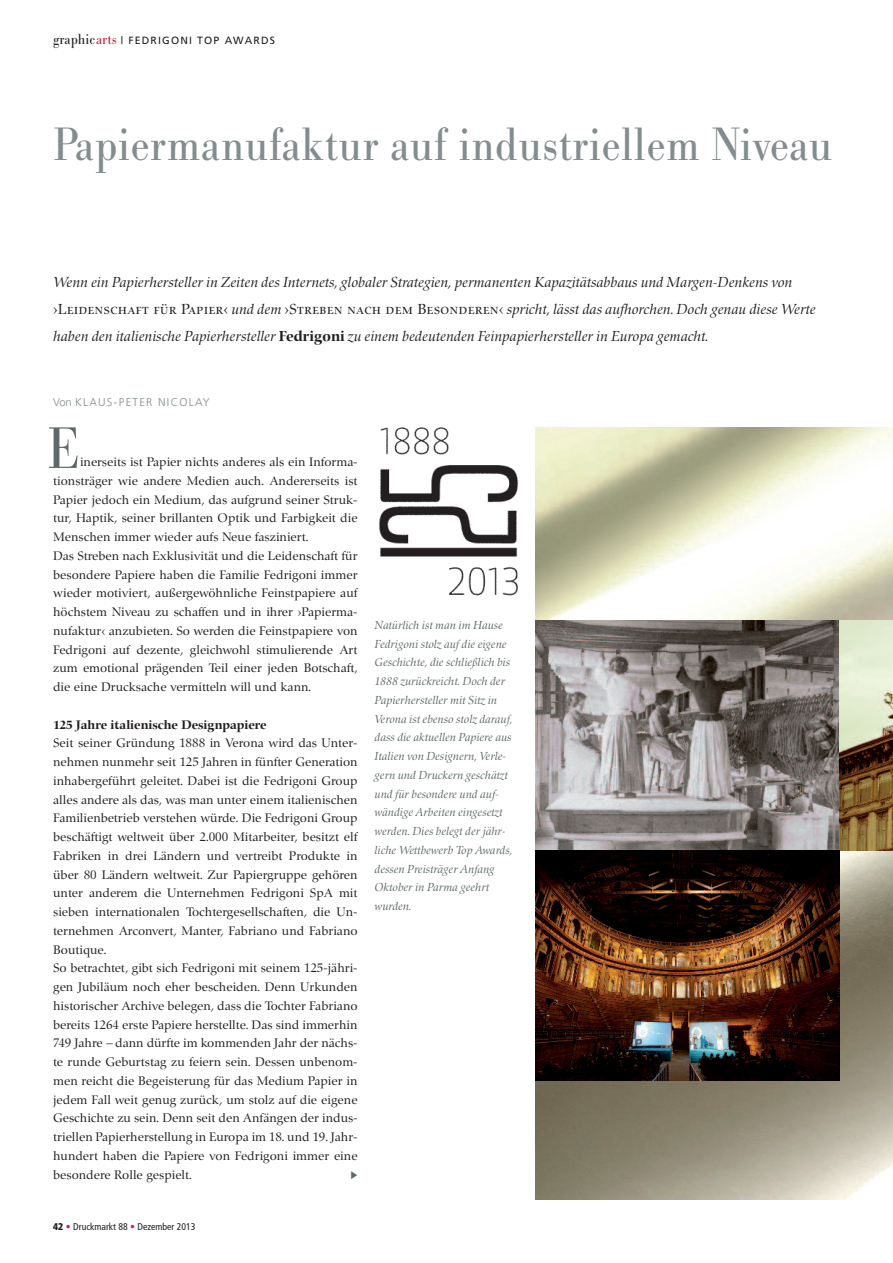
<style>
.page{position:relative;width:893px;height:1263px;background:#fff}
.page>*{position:absolute;margin:0;border:0;box-sizing:border-box;transform-origin:0 0}
.t1{font:60px "Bodoni Nr 1 SB";color:#60696a;scale:.9 1}
.t2{font:48px "Bodoni Nr 1 SB";color:#838c8e;scale:.9 1}
.t3{font:italic 15px/27px "Zapf Renais SB";color:#231f20}
.t4{font:12.75px/18.8px "Zapf Renais SB";color:#231f20}
.t5{font:700 12.75px "Zapf Renais SB";color:#231f20}
.t6{font:italic 12px/18.8px "Zapf Renais SB";color:#60696a}
.t7{font:300 11.25px "Frutiger";letter-spacing:.11em;color:#838c8e}
.t8{font:10.5px "Frutiger";letter-spacing:.11em;color:#231f20}
.t9{font:condensed 9.75px "Frutiger";color:#231f20}
.s1{font-family:"Bodoni Nr 1 SB";font-size:15px}
.s2{font-family:"Bodoni Nr 1 SB";font-size:15px;color:#c0262d}
.s3{font-family:"Zapf Renais SB Caps";font-style:normal}
.s4{font-weight:700;font-style:normal}
.s5{font-weight:900}
.s6{font-weight:700;color:#c61882}
.s7{color:#c61882}
</style>
<div class="page">
<img style="left:535px;top:427px;width:358px;height:772px">
<img style="left:378px;top:427px;width:140px;height:169px">
<img style="left:535px;top:621px;width:358px;height:229px">
<img style="left:535px;top:850px;width:305px;height:230px">
<p class="t8" style="left:53px;top:36px;width:223px"><span class="s1">graphic</span><span class="s2">arts</span> | FEDRIGONI TOP AWARDS</p>
<h2 class="t2" style="left:53px;top:115px;width:868px">Papiermanufaktur auf industriellem Niveau</h2>
<p class="t3" style="left:53px;top:268px;width:764px">Wenn ein Papierhersteller in Zeiten des Internets, globaler Strategien, permanenten Kapazitätsabbaus und Margen-Denkens von <span class="s3">›Leidenschaft für Papier‹</span> und dem <span class="s3">›Streben nach dem Besonderen‹</span> spricht, lässt das aufhorchen. Doch genau diese Werte haben den italienische Papierhersteller <span class="s4">Fedrigoni</span> zu einem bedeutenden Feinpapierhersteller in Europa gemacht.</p>
<p class="t7" style="left:53px;top:398px;width:158px">Von KLAUS-PETER NICOLAY</p>
<h1 class="t1" style="left:47px;top:412px;width:38px">E</h1>
<p class="t4" style="left:53px;top:452px;width:306px;text-indent:27px">inerseits ist Papier nichts anderes als ein Informa&shy;tionsträger wie andere Medien auch. Andererseits ist Papier jedoch ein Medium, das aufgrund seiner Struk&shy;tur, Haptik, seiner brillanten Optik und Farbigkeit die Menschen immer wieder aufs Neue fasziniert.<br>Das Streben nach Exklusivität und die Leidenschaft für besondere Papiere haben die Familie Fedrigoni immer wieder motiviert, außergewöhnliche Feinstpapiere auf höchstem Niveau zu schaffen und in ihrer ›Papierma&shy;nufaktur‹ anzubieten. So werden die Feinstpapiere von Fedrigoni auf dezente, gleichwohl stimulierende Art zum emotional prägenden Teil einer jeden Botschaft, die eine Drucksache vermitteln will und kann.</p>
<p class="t5" style="left:53px;top:717px;width:215px">125 Jahre italienische Designpapiere</p>
<p class="t4" style="left:53px;top:734px;width:306px">Seit seiner Gründung 1888 in Verona wird das Unter&shy;nehmen nunmehr seit 125 Jahren in fünfter Generation inhabergeführt geleitet. Dabei ist die Fedrigoni Group alles andere als das, was man unter einem italienischen Familienbetrieb verstehen würde. Die Fedrigoni Group beschäftigt weltweit über 2.000 Mitarbeiter, besitzt elf Fabriken in drei Ländern und vertreibt Produkte in über 80 Ländern weltweit. Zur Papiergruppe gehören unter anderem die Unternehmen Fedrigoni SpA mit sieben internationalen Tochtergesellschaften, die Un&shy;ternehmen Arconvert, Manter, Fabriano und Fabriano Boutique.<br>So betrachtet, gibt sich Fedrigoni mit seinem 125-jähri&shy;gen Jubiläum noch eher bescheiden. Denn Urkunden historischer Archive belegen, dass die Tochter Fabriano bereits 1264 erste Papiere herstellte. Das sind immerhin 749 Jahre – dann dürfte im kommenden Jahr der nächs&shy;te runde Geburtstag zu feiern sein. Dessen unbenom&shy;men reicht die Begeisterung für das Medium Papier in jedem Fall weit genug zurück, um stolz auf die eigene Geschichte zu sein. Denn seit den Anfängen der indus&shy;triellen Papierherstellung in Europa im 18. und 19. Jahr&shy;hundert haben die Papiere von Fedrigoni immer eine besondere Rolle gespielt.</p>
<p class="t6" style="left:375px;top:615px;width:140px">Natürlich ist man im Hause<br>Fedrigoni stolz auf die eigene<br>Geschichte, die schließlich bis<br>1888 zurückreicht. Doch der<br>Papierhersteller mit Sitz in<br>Verona ist ebenso stolz darauf, dass die aktuellen Papiere aus<br>Italien von Designern, Verle&shy;gern und Druckern geschätzt und für besondere und auf&shy;wändige Arbeiten eingesetzt werden. Dies belegt der jähr&shy;liche Wettbewerb Top Awards, dessen Preisträger Anfang<br>Oktober in Parma geehrt wurden.</p>
<p class="t9" style="left:53px;top:1222px;width:144px"><span class="s5">42</span> <span class="s6">•</span> Druckmarkt 88 <span class="s7">•</span> Dezember 2013</p>
</div>
